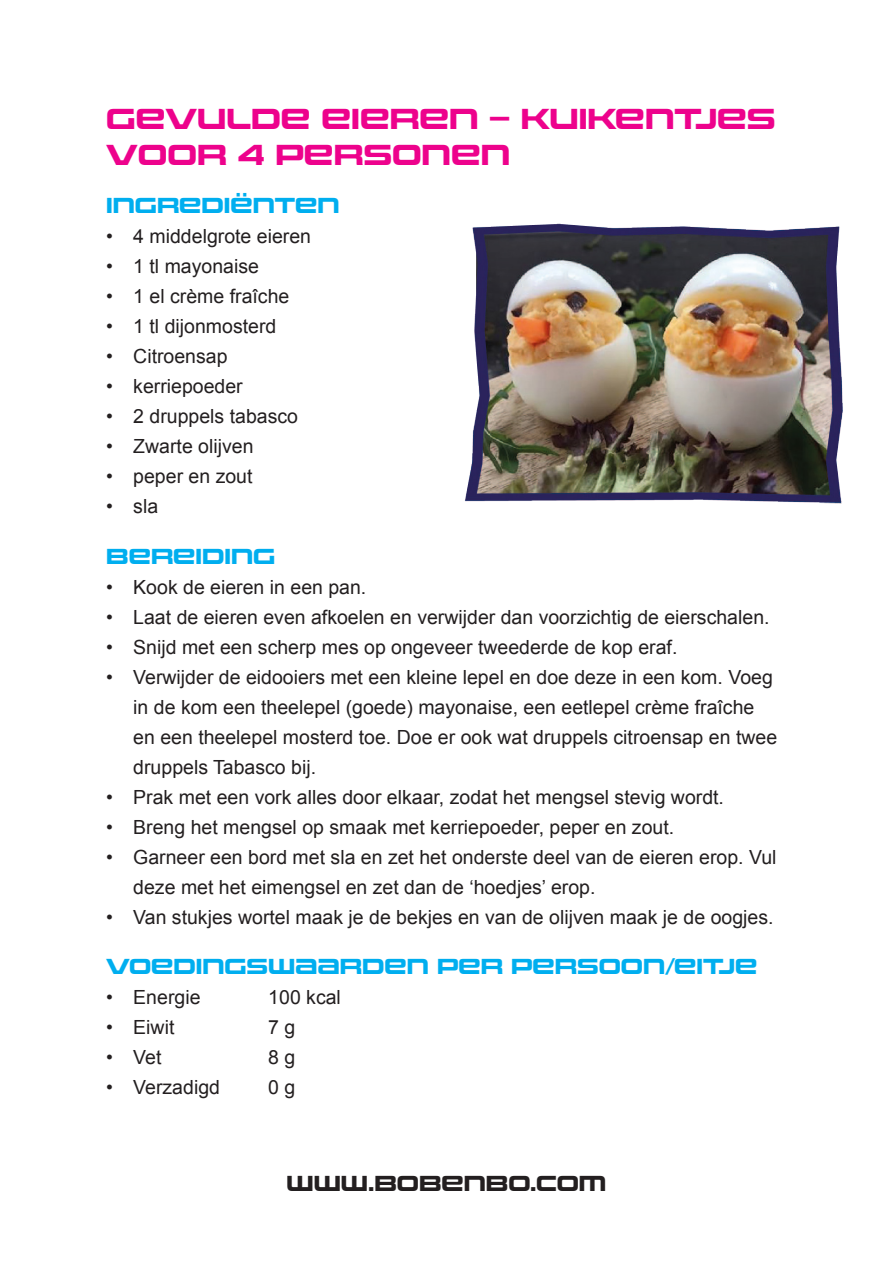
<style>
.page{position:relative;width:893px;height:1263px;background:#fff}
.page>*{position:absolute;margin:0;border:0;box-sizing:border-box;transform-origin:0 0}
.t1{font:700 30px "Uniwars Rg";color:#ed028c}
.t2{font:700 22.5px "Uniwars Rg";color:#00aeef}
.t3{font:700 22.5px "Uniwars Rg";color:#231f20}
.t4{font:19.5px/30px "Arial";color:#231f20}
</style>
<div class="page">
<img style="left:464px;top:223px;width:379px;height:281px">
<p class="t1" style="left:106px;top:101px;width:671px">GEVULDE EIEREN – KUIKENTJES</p>
<p class="t1" style="left:106px;top:137px;width:405px">VOOR 4 PERSONEN</p>
<p class="t2" style="left:106px;top:193px;width:235px">INGREDIËNTEN</p>
<p class="t4" style="left:106px;top:221px;width:206px">• 4 middelgrote eieren</p>
<p class="t4" style="left:106px;top:251px;width:154px">• 1 tl mayonaise</p>
<p class="t4" style="left:106px;top:281px;width:185px">• 1 el crème fraîche</p>
<p class="t4" style="left:106px;top:311px;width:172px">• 1 tl dijonmosterd</p>
<p class="t4" style="left:106px;top:341px;width:123px">• Citroensap</p>
<p class="t4" style="left:106px;top:371px;width:138px">• kerriepoeder</p>
<p class="t4" style="left:106px;top:401px;width:193px">• 2 druppels tabasco</p>
<p class="t4" style="left:106px;top:431px;width:149px">• Zwarte olijven</p>
<p class="t4" style="left:106px;top:461px;width:148px">• peper en zout</p>
<p class="t4" style="left:106px;top:491px;width:53px">• sla</p>
<p class="t2" style="left:106px;top:543px;width:170px">BEREIDING</p>
<p class="t4" style="left:106px;top:572px;width:262px">• Kook de eieren in een pan.</p>
<p class="t4" style="left:106px;top:602px;width:665px">• Laat de eieren even afkoelen en verwijder dan voorzichtig de eierschalen.</p>
<p class="t4" style="left:106px;top:632px;width:573px">• Snijd met een scherp mes op ongeveer tweederde de kop eraf.</p>
<p class="t4" style="left:133px;top:662px;width:645px;text-indent:-27px">• Verwijder de eidooiers met een kleine lepel en doe deze in een kom. Voeg in de kom een theelepel (goede) mayonaise, een eetlepel crème fraîche en een theelepel mosterd toe. Doe er ook wat druppels citroensap en twee druppels Tabasco bij.</p>
<p class="t4" style="left:106px;top:782px;width:619px">• Prak met een vork alles door elkaar, zodat het mengsel stevig wordt.</p>
<p class="t4" style="left:106px;top:812px;width:569px">• Breng het mengsel op smaak met kerriepoeder, peper en zout.</p>
<p class="t4" style="left:133px;top:842px;width:645px;text-indent:-27px">• Garneer een bord met sla en zet het onderste deel van de eieren erop. Vul deze met het eimengsel en zet dan de ‘hoedjes’ erop.</p>
<p class="t4" style="left:106px;top:902px;width:669px">• Van stukjes wortel maak je de bekjes en van de olijven maak je de oogjes.</p>
<p class="t2" style="left:106px;top:953px;width:653px">VOEDINGSWAARDEN PER PERSOON/EITJE</p>
<p class="t4" style="left:106px;top:982px;width:96px">• Energie</p>
<p class="t4" style="left:268px;top:982px;width:74px">100 kcal</p>
<p class="t4" style="left:106px;top:1012px;width:70px">• Eiwit</p>
<p class="t4" style="left:268px;top:1012px;width:29px">7 g</p>
<p class="t4" style="left:106px;top:1042px;width:57px">• Vet</p>
<p class="t4" style="left:268px;top:1042px;width:29px">8 g</p>
<p class="t4" style="left:106px;top:1072px;width:115px">• Verzadigd</p>
<p class="t4" style="left:268px;top:1072px;width:29px">0 g</p>
<p class="t3" style="left:287px;top:1170px;width:321px">WWW.BOBENBO.COM</p>
</div>
